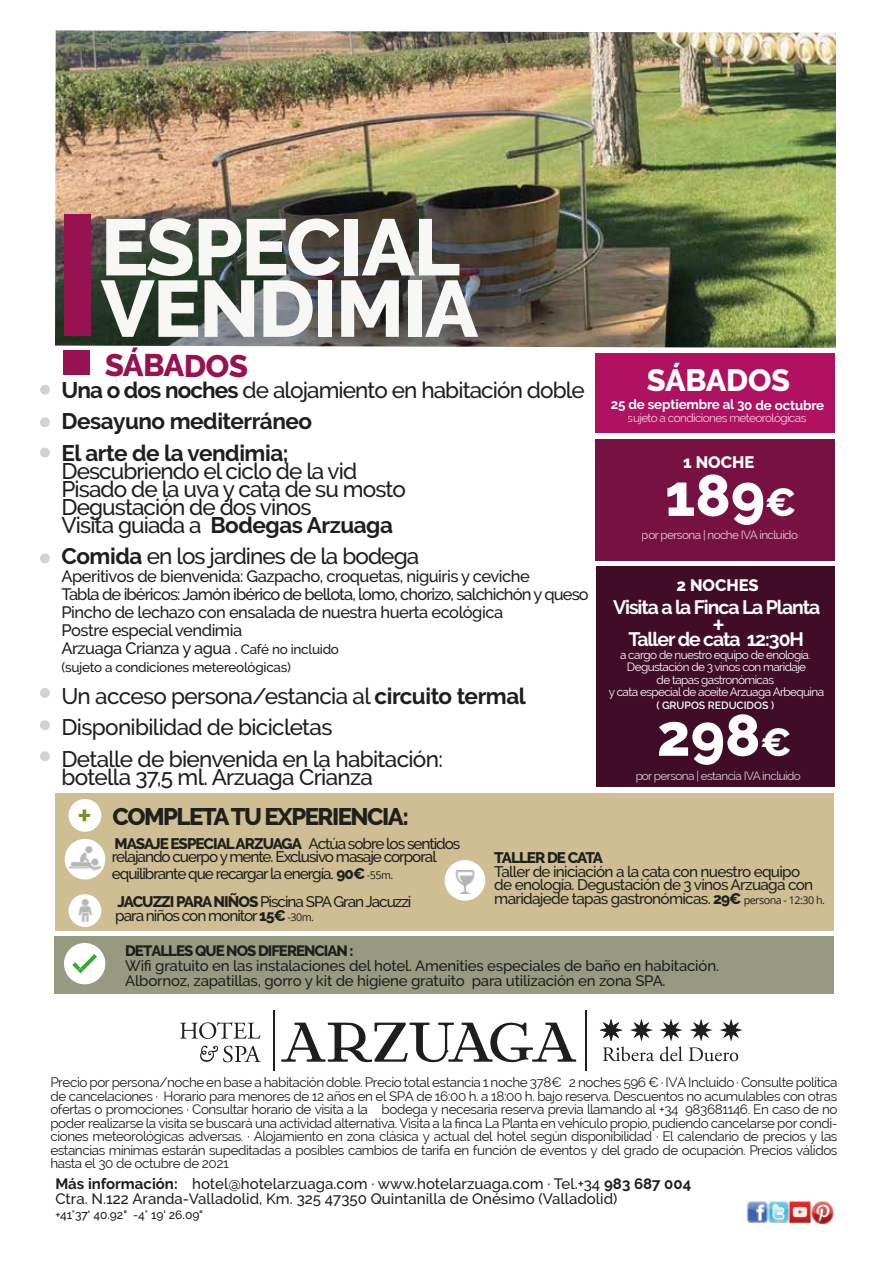
<style>
.page{position:relative;width:893px;height:1263px;background:#fff}
.page>*{position:absolute;margin:0;border:0;box-sizing:border-box;transform-origin:0 0}
.t1{font:800 79.65px/61.5px "Raleway";letter-spacing:-.02em;color:#f7f7f6}
.t2{font:800 58.5px "Raleway";color:#fff}
.t3{font:500 31.35px "Raleway";color:#fff}
.t4{font:800 31.2px "Raleway";color:#961251}
.t5{font:800 30.75px "Raleway";letter-spacing:-.01em;color:#fff}
.t6{font:800 24px "Raleway";letter-spacing:-.065em;color:#1f1f1d}
.t7{font:500 22.5px/18px "Raleway";letter-spacing:-.035em;color:#1e1e1c}
.t8{font:700 22.5px/31.5px "Raleway";letter-spacing:-.02em;color:#1e1e1c}
.t9{font:700 19.5px "Raleway";letter-spacing:-.055em;color:#fff}
.t10{font:500 16.5px/18px "Raleway";letter-spacing:-.03em;color:#1e1e1c}
.t11{font:800 16.5px "Raleway";color:#fff}
.t12{font:500 15.3px/13.8px "Raleway";letter-spacing:-.07em;color:#1f1f1d}
.t13{font:500 15.3px/13.8px "Raleway";letter-spacing:-.045em;color:#1f1f1d}
.t14{font:800 15.3px "Raleway";letter-spacing:-.065em;color:#1f1f1d}
.t15{font:500 15px/15px "Raleway";letter-spacing:-.015em;color:#1e1e1c}
.t16{font:800 15px "Raleway";letter-spacing:-.065em;color:#1e1e1c}
.t17{font:13.5px/13.5px "Raleway";letter-spacing:-.035em;color:#1e1e1c;text-align:justify}
.t18{font:500 13.5px "Raleway";letter-spacing:-.02em;color:#1e1e1c}
.t19{font:700 13.35px "Raleway";letter-spacing:-.015em;color:#fff}
.t20{font:500 12px "Raleway";color:#1e1e1c}
.t21{font:11.7px/12.6px "Raleway";letter-spacing:-.05em;color:#fff;text-align:center}
.t22{font:600 10.5px "Raleway";color:#fff}
.s1{font-weight:500}
.s2{font-weight:700}
.s3{font-size:13.5px}
.s4{font-weight:600;font-size:35.4px;color:#818e26}
.s5{font-size:39px}
.s6{font-weight:800}
.s7{font-family:"Adobe Caslon Pro";font-weight:400;font-size:13.8px;color:#1e1e1c}
.s8{font-family:"Open Sans";font-weight:400;font-size:10.65px}
</style>
<div class="page">
<div style="left:595px;top:354px;width:240px;height:79px;background:#b01161"></div>
<div style="left:54px;top:936px;width:780px;height:57px;background:#979a80"></div>
<hr style="left:273px;top:1010px;width:2px;height:60px;background:#1e1e1c">
<hr style="left:585px;top:1010px;width:2px;height:60px;background:#1e1e1c">
<svg style="left:281px;top:1022px;width:295px;height:40px"></svg>
<svg style="left:180px;top:1022px;width:80px;height:17px"></svg>
<svg style="left:200px;top:1045px;width:61px;height:17px"></svg>
<svg style="left:689px;top:1047px;width:49px;height:14px"></svg>
<svg style="left:599px;top:1018px;width:84px;height:43px"></svg>
<svg style="left:690px;top:1018px;width:23px;height:23px"></svg>
<svg style="left:720px;top:1018px;width:23px;height:23px"></svg>
<div style="left:64px;top:943px;width:41px;height:41px;background:#fff;border-radius:50%"></div>
<svg style="left:72px;top:954px;width:25px;height:19px"></svg>
<div style="left:595px;top:439px;width:240px;height:121px;background:#771142"></div>
<div style="left:55px;top:793px;width:779px;height:138px;background:#cfbe94"></div>
<div style="left:69px;top:894px;width:32px;height:33px;background:#fff;border-radius:50%"></div>
<img style="left:78px;top:899px;width:15px;height:23px">
<div style="left:69px;top:799px;width:32px;height:33px;background:#fff;border-radius:50%"></div>
<div style="left:596px;top:566px;width:239px;height:221px;background:#400c26"></div>
<img style="left:55px;top:30px;width:781px;height:318px">
<div style="left:42px;top:386px;width:6px;height:7px;background:#d2d2d2;border-radius:50%"></div>
<div style="left:40px;top:385px;width:10px;height:10px;border:3px solid #1e1e1c;border-radius:50%"></div>
<div style="left:42px;top:419px;width:6px;height:7px;background:#d2d2d2;border-radius:50%"></div>
<div style="left:40px;top:417px;width:10px;height:10px;border:3px solid #1e1e1c;border-radius:50%"></div>
<div style="left:42px;top:449px;width:6px;height:7px;background:#d2d2d2;border-radius:50%"></div>
<div style="left:40px;top:448px;width:10px;height:9px;border:3px solid #1e1e1c;border-radius:50%"></div>
<div style="left:42px;top:555px;width:6px;height:7px;background:#d2d2d2;border-radius:50%"></div>
<div style="left:40px;top:553px;width:10px;height:10px;border:3px solid #1e1e1c;border-radius:50%"></div>
<div style="left:42px;top:689px;width:6px;height:7px;background:#d2d2d2;border-radius:50%"></div>
<div style="left:40px;top:688px;width:10px;height:10px;border:3px solid #1e1e1c;border-radius:50%"></div>
<div style="left:42px;top:722px;width:6px;height:7px;background:#d2d2d2;border-radius:50%"></div>
<div style="left:40px;top:720px;width:10px;height:10px;border:3px solid #1e1e1c;border-radius:50%"></div>
<div style="left:42px;top:753px;width:6px;height:7px;background:#d2d2d2;border-radius:50%"></div>
<div style="left:40px;top:751px;width:10px;height:10px;border:3px solid #1e1e1c;border-radius:50%"></div>
<img style="left:746px;top:1201px;width:88px;height:24px">
<div style="left:65px;top:215px;width:26px;height:121px;background:#961251"></div>
<div style="left:63px;top:350px;width:27px;height:25px;background:#961251"></div>
<div style="left:445px;top:860px;width:40px;height:41px;background:#fff;border-radius:50%"></div>
<img style="left:455px;top:870px;width:20px;height:24px">
<div style="left:65px;top:839px;width:40px;height:40px;background:#fff;border-radius:50%"></div>
<img style="left:70px;top:842px;width:30px;height:29px">
<h1 class="t1" style="left:101px;top:217px;width:379px">ESPECIAL<br>VENDIMIA</h1>
<h3 class="t4" style="left:105px;top:347px;width:145px;rotate:1deg">SÁBADOS</h3>
<h3 class="t8" style="left:61px;top:374px;width:525px">Una o dos noches <span class="s1">de alojamiento en habitación doble<br></span>Desayuno mediterráneo<br>El arte de la vendimia;</h3>
<h3 class="t7" style="left:61px;top:462px;width:346px">Descubriendo el ciclo de la vid<br>Pisado de la uva y cata de su mosto<br>Degustación de dos vinos<br>Visita guiada a <span class="s2">Bodegas Arzuaga</span></h3>
<h3 class="t7" style="left:61px;top:547px;width:359px"><span class="s2">Comida</span> en los jardines de la bodega</h3>
<p class="t10" style="left:61px;top:567px;width:529px">Aperitivos de bienvenida: Gazpacho, croquetas, niguiris y ceviche<br>Tabla de ibéricos: Jamón ibérico de bellota, lomo, chorizo, salchichón y queso Pincho de lechazo con ensalada de nuestra huerta ecológica<br>Postre especial vendimia<br>Arzuaga Crianza y agua . <span class="s3">Café no incluido</span></p>
<p class="t18" style="left:61px;top:660px;width:231px">(sujeto a condiciones metereológicas)</p>
<h3 class="t7" style="left:61px;top:680px;width:466px;line-height:31.5px">Un acceso persona/estancia al <span class="s2">circuito termal<br></span>Disponibilidad de bicicletas<br>Detalle de bienvenida en la habitación:</h3>
<h3 class="t7" style="left:61px;top:768px;width:313px">botella 37,5 ml. Arzuaga Crianza</h3>
<h3 class="t6" style="left:77px;top:803px;width:333px"><span class="s4">+</span> COMPLETA TU EXPERIENCIA:</h3>
<h3 class="t5" style="left:647px;top:363px;width:145px">SÁBADOS</h3>
<p class="t19" style="left:611px;top:397px;width:215px">25 de septiembre al 30 de octubre</p>
<p class="t21" style="left:628px;top:412px;width:180px">sujeto a condiciones meteorológicas</p>
<p class="t11" style="left:683px;top:452px;width:73px">1 NOCHE</p>
<h2 class="t2" style="left:665px;top:462px;width:133px">189<span class="s5">€</span></h2>
<p class="t21" style="left:642px;top:529px;width:158px">por persona | noche IVA incluido</p>
<p class="t11" style="left:677px;top:576px;width:84px">2 NOCHES</p>
<h3 class="t9" style="left:613px;top:596px;width:209px">Visita a la Finca La Planta</h3>
<h3 class="t3" style="left:712px;top:607px;width:15px">+</h3>
<h3 class="t9" style="left:629px;top:628px;width:177px">Taller de cata 12:30H</h3>
<p class="t21" style="left:609px;top:648px;width:217px">a cargo de nuestro equipo de enología.<br>Degustación de 3 vinos con maridaje<br>de tapas gastronómicas<br>y cata especial de aceite Arzuaga Arbequina</p>
<p class="t22" style="left:656px;top:699px;width:119px">( GRUPOS REDUCIDOS )</p>
<h2 class="t2" style="left:657px;top:702px;width:137px">298<span class="s5">€</span></h2>
<p class="t21" style="left:635px;top:769px;width:167px">por persona | estancia IVA incluido</p>
<p class="t12" style="left:112px;top:836px;width:350px"><span class="s6">MASAJE ESPECIAL ARZUAGA</span> Actúa sobre los sentidos relajando cuerpo y mente. Exclusivo masaje corporal</p>
<p class="t12" style="left:112px;top:867px;width:283px">equilibrante que recargar la energía<span class="s7">.</span> <span class="s6">90€</span> <span class="s8">-55m.</span></p>
<p class="t12" style="left:115px;top:895px;width:298px"><span class="s6">JACUZZI PARA NIÑOS</span> Piscina SPA Gran Jacuzzi para niños con monitor <span class="s6">15€</span> <span class="s8">-30m.</span></p>
<p class="t14" style="left:494px;top:849px;width:110px">TALLER DE CATA</p>
<p class="t13" style="left:494px;top:864px;width:332px">Taller de iniciación a la cata con nuestro equipo<br>de enología. Degustación de 3 vinos Arzuaga con maridajede tapas gastronómicas. <span class="s6">29€</span> <span class="s8">persona - 12:30 h.</span></p>
<p class="t16" style="left:125px;top:942px;width:230px">DETALLES QUE NOS DIFERENCIAN :</p>
<p class="t15" style="left:125px;top:958px;width:595px">Wifi gratuito en las instalaciones del hotel. Amenities especiales de baño en habitación.<br>Albornoz, zapatillas, gorro y kit de higiene gratuito para utilización en zona SPA.</p>
<p class="t17" style="left:50px;top:1075px;width:789px">Precio por persona/noche en base a habitación doble. Precio total estancia 1 noche 378€ 2 noches 596 € · IVA Incluido · Consulte política de cancelaciones · Horario para menores de 12 años en el SPA de 16:00 h. a 18:00 h. bajo reserva. Descuentos no acumulables con otras ofertas o promociones · Consultar horario de visita a la bodega y necesaria reserva previa llamando al +34 983681146. En caso de no poder realizarse la visita se buscará una actividad alternativa. Visita a la finca La Planta en vehículo propio, pudiendo cancelarse por condi&shy;ciones meteorológicas adversas. · Alojamiento en zona clásica y actual del hotel según disponibilidad · El calendario de precios y las estancias mínimas estarán supeditadas a posibles cambios de tarifa en función de eventos y del grado de ocupación. Precios válidos hasta el 30 de octubre de 2021</p>
<p class="t15" style="left:55px;top:1176px;width:637px"><span class="s2">Más información:</span> hotel@hotelarzuaga.com · www.hotelarzuaga.com · Tel.+34 <span class="s2">983 687 004<br></span>Ctra. N.122 Aranda-Valladolid, Km. 325 47350 Quintanilla de Onésimo (Valladolid)</p>
<p class="t20" style="left:55px;top:1208px;width:149px">+41°37' 40.92" -4° 19' 26.09"</p>
</div>
